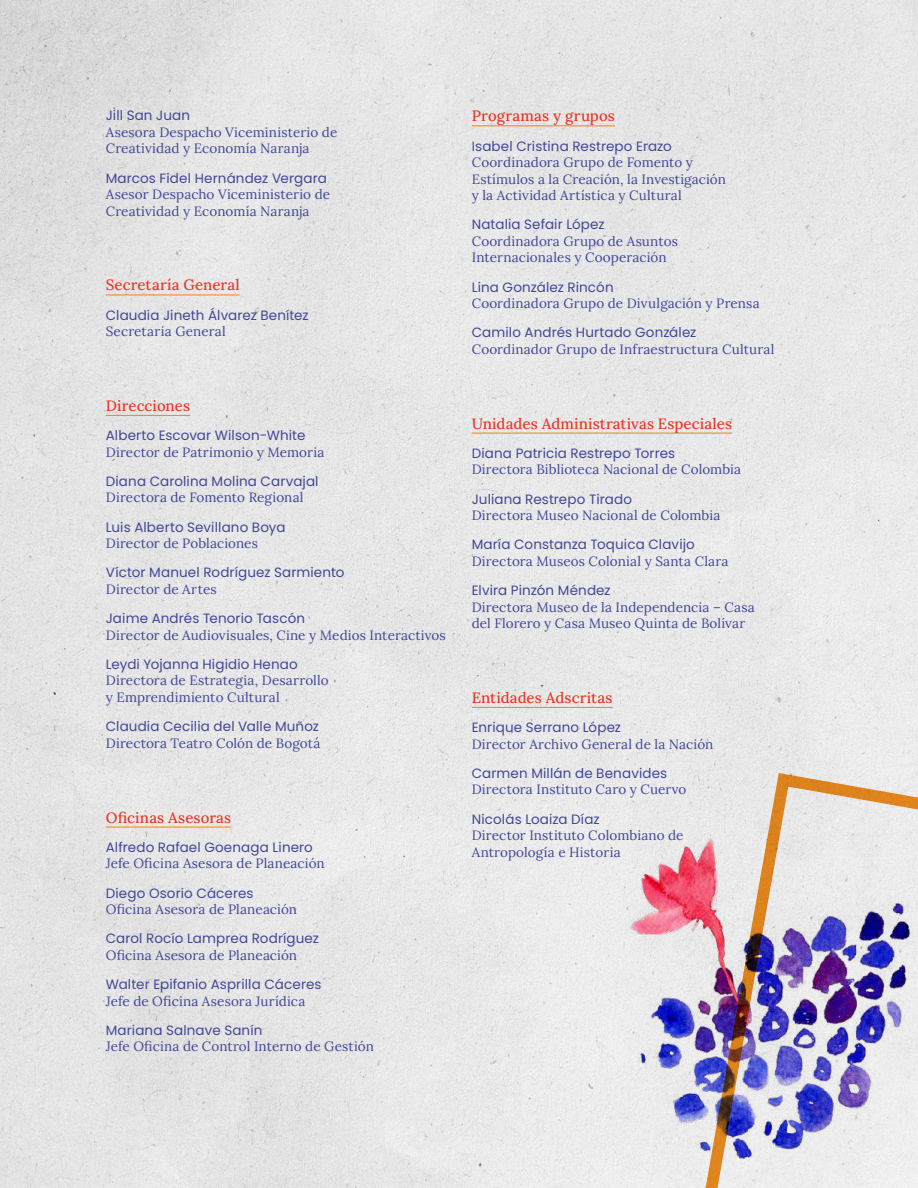
<style>
.page{position:relative;width:918px;height:1188px;background:#fff}
.page>*{position:absolute;margin:0;border:0;box-sizing:border-box;transform-origin:0 0}
.t1{font:500 15px "Lora";letter-spacing:.01em;color:#e73929}
.t2{font:13.5px/16.5px "Lora";letter-spacing:.01em;color:#414797}
.t3{font:13.5px "Poppins";letter-spacing:.01em;color:#414797}
</style>
<div class="page">
<img style="left:0;top:0;width:918px;height:1188px">
<div style="left:578px;top:865px;width:111px;height:323px;background:#ececec"></div>
<img style="left:601px;top:785px;width:88px;height:271px">
<img style="left:689px;top:766px;width:229px;height:422px">
<hr style="left:106px;top:294px;width:134px;height:2px;background:#f28f21">
<hr style="left:106px;top:415px;width:84px;height:1px;background:#f28f21">
<hr style="left:106px;top:826px;width:125px;height:2px;background:#f28f21">
<hr style="left:472px;top:125px;width:143px;height:1px;background:#f28f21">
<hr style="left:472px;top:433px;width:260px;height:1px;background:#f28f21">
<hr style="left:472px;top:707px;width:141px;height:1px;background:#f28f21">
<p class="t3" style="left:106px;top:108px;width:86px">Jill San Juan</p>
<p class="t2" style="left:106px;top:123px;width:233px">Asesora Despacho Viceministerio de<br>Creatividad y Economía Naranja</p>
<p class="t3" style="left:106px;top:170px;width:223px">Marcos Fidel Hernández Vergara</p>
<p class="t2" style="left:106px;top:185px;width:226px">Asesor Despacho Viceministerio de<br>Creatividad y Economía Naranja</p>
<p class="t1" style="left:106px;top:274px;width:135px">Secretaría General</p>
<p class="t3" style="left:106px;top:307px;width:204px">Claudia Jineth Álvarez Benítez</p>
<p class="t2" style="left:106px;top:322px;width:121px">Secretaria General</p>
<p class="t1" style="left:106px;top:394px;width:86px">Direcciones</p>
<p class="t3" style="left:106px;top:428px;width:201px">Alberto Escovar Wilson-White</p>
<p class="t2" style="left:106px;top:443px;width:220px">Director de Patrimonio y Memoria</p>
<p class="t3" style="left:106px;top:473px;width:214px">Diana Carolina Molina Carvajal</p>
<p class="t2" style="left:106px;top:489px;width:199px">Directora de Fomento Regional</p>
<p class="t3" style="left:106px;top:519px;width:181px">Luis Alberto Sevillano Boya</p>
<p class="t2" style="left:106px;top:534px;width:154px">Director de Poblaciones</p>
<p class="t3" style="left:106px;top:565px;width:240px">Víctor Manuel Rodríguez Sarmiento</p>
<p class="t2" style="left:106px;top:580px;width:113px">Director de Artes</p>
<p class="t3" style="left:106px;top:611px;width:201px">Jaime Andrés Tenorio Tascón</p>
<p class="t2" style="left:106px;top:626px;width:341px">Director de Audiovisuales, Cine y Medios Interactivos</p>
<p class="t3" style="left:106px;top:656px;width:194px">Leydi Yojanna Higidio Henao</p>
<p class="t2" style="left:106px;top:672px;width:224px">Directora de Estrategia, Desarrollo y Emprendimiento Cultural</p>
<p class="t3" style="left:106px;top:719px;width:215px">Claudia Cecilia del Valle Muñoz</p>
<p class="t2" style="left:106px;top:734px;width:216px">Directora Teatro Colón de Bogotá</p>
<p class="t1" style="left:106px;top:806px;width:127px">Oficinas Asesoras</p>
<p class="t3" style="left:106px;top:839px;width:209px">Alfredo Rafael Goenaga Linero</p>
<p class="t2" style="left:106px;top:854px;width:220px">Jefe Oficina Asesora de Planeación</p>
<p class="t3" style="left:106px;top:885px;width:149px">Diego Osorio Cáceres</p>
<p class="t2" style="left:106px;top:900px;width:193px">Oficina Asesora de Planeación</p>
<p class="t3" style="left:106px;top:931px;width:215px">Carol Rocío Lamprea Rodríguez</p>
<p class="t2" style="left:106px;top:946px;width:193px">Oficina Asesora de Planeación</p>
<p class="t3" style="left:106px;top:977px;width:217px">Walter Epifanio Asprilla Cáceres</p>
<p class="t2" style="left:106px;top:992px;width:201px">Jefe de Oficina Asesora Jurídica</p>
<p class="t3" style="left:106px;top:1022px;width:158px">Mariana Salnave Sanín</p>
<p class="t2" style="left:106px;top:1037px;width:270px">Jefe Oficina de Control Interno de Gestión</p>
<p class="t1" style="left:472px;top:105px;width:145px">Programas y grupos</p>
<p class="t3" style="left:472px;top:138px;width:201px">Isabel Cristina Restrepo Erazo</p>
<p class="t2" style="left:472px;top:153px;width:256px">Coordinadora Grupo de Fomento y<br>Estímulos a la Creación, la Investigación y la Actividad Artística y Cultural</p>
<p class="t3" style="left:472px;top:217px;width:134px">Natalia Sefair López</p>
<p class="t2" style="left:472px;top:232px;width:208px">Coordinadora Grupo de Asuntos<br>Internacionales y Cooperación</p>
<p class="t3" style="left:472px;top:279px;width:143px">Lina González Rincón</p>
<p class="t2" style="left:472px;top:294px;width:289px">Coordinadora Grupo de Divulgación y Prensa</p>
<p class="t3" style="left:472px;top:325px;width:226px">Camilo Andrés Hurtado González</p>
<p class="t2" style="left:472px;top:340px;width:304px">Coordinador Grupo de Infraestructura Cultural</p>
<p class="t1" style="left:472px;top:412px;width:262px">Unidades Administrativas Especiales</p>
<p class="t3" style="left:472px;top:445px;width:205px">Diana Patricia Restrepo Torres</p>
<p class="t2" style="left:472px;top:460px;width:271px">Directora Biblioteca Nacional de Colombia</p>
<p class="t3" style="left:472px;top:491px;width:162px">Juliana Restrepo Tirado</p>
<p class="t2" style="left:472px;top:506px;width:250px">Directora Museo Nacional de Colombia</p>
<p class="t3" style="left:472px;top:537px;width:225px">María Constanza Toquica Clavijo</p>
<p class="t2" style="left:472px;top:552px;width:258px">Directora Museos Colonial y Santa Clara</p>
<p class="t3" style="left:472px;top:583px;width:140px">Elvira Pinzón Méndez</p>
<p class="t2" style="left:472px;top:598px;width:285px">Directora Museo de la Independencia – Casa del Florero y Casa Museo Quinta de Bolívar</p>
<p class="t1" style="left:472px;top:686px;width:142px">Entidades Adscritas</p>
<p class="t3" style="left:472px;top:720px;width:151px">Enrique Serrano López</p>
<p class="t2" style="left:472px;top:735px;width:243px">Director Archivo General de la Nación</p>
<p class="t3" style="left:472px;top:765px;width:197px">Carmen Millán de Benavides</p>
<p class="t2" style="left:472px;top:780px;width:216px">Directora Instituto Caro y Cuervo</p>
<p class="t3" style="left:472px;top:811px;width:129px">Nicolás Loaiza Díaz</p>
<p class="t2" style="left:472px;top:826px;width:213px">Director Instituto Colombiano de<br>Antropología e Historia</p>
</div>
